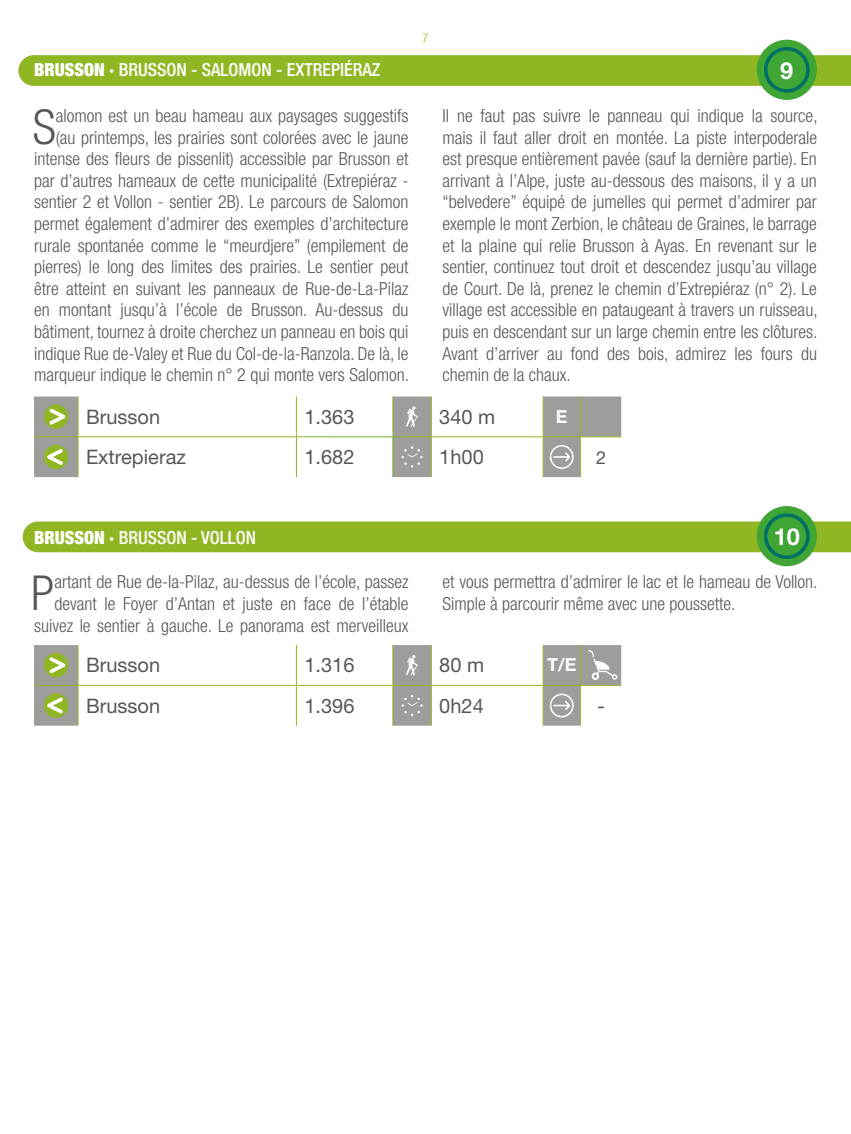
<style>
.page{position:relative;width:851px;height:1134px;background:#fff}
.page>*{position:absolute;margin:0;border:0;box-sizing:border-box;transform-origin:0 0}
.t1{font:300 condensed 48.2px "Helvetica Neue LT Std";color:#575756}
.t2{font:700 23.4px "Helvetica Neue LT Std";color:#fff}
.t3{font:20px "Helvetica Neue LT Std";color:#575756}
.t4{font:300 condensed 18px/21.6px "Helvetica Neue LT Std";color:#575756;text-align:right}
.t5{font:500 condensed 18px "Helvetica Neue LT Std";color:#fff}
.t6{font:700 18px "Helvetica Neue LT Std";color:#fff}
.t7{font:18px "Helvetica Neue LT Std";color:#575756}
.t8{font:300 condensed 12px "Helvetica Neue LT Std";color:#90b723}
.s1{font-weight:900}
</style>
<div class="page">
<svg style="left:18px;top:55px;width:832px;height:31px;background:#91b725"></svg>
<div style="left:23px;top:521px;width:827px;height:31px;background:#90b723"></div>
<div style="left:756px;top:40px;width:60px;height:60px;background:#3fa535;border-radius:50%"></div>
<div style="left:763px;top:47px;width:46px;height:46px;border:4px solid #006f66;border-radius:50%"></div>
<div style="left:756px;top:506px;width:60px;height:60px;background:#3fa535;border-radius:50%"></div>
<div style="left:763px;top:513px;width:46px;height:46px;border:4px solid #006f66;border-radius:50%"></div>
<svg style="left:34px;top:396px;width:587px;height:81px"></svg>
<hr style="left:77px;top:396px;width:1px;height:40px;background:#90b723">
<hr style="left:296px;top:396px;width:1px;height:40px;background:#90b723">
<hr style="left:392px;top:396px;width:1px;height:40px;background:#90b723">
<hr style="left:431px;top:396px;width:1px;height:40px;background:#90b723">
<hr style="left:542px;top:396px;width:1px;height:40px;background:#90b723">
<hr style="left:579px;top:396px;width:1px;height:40px;background:#90b723">
<hr style="left:34px;top:436px;width:44px;height:1px;background:#90b723">
<hr style="left:78px;top:436px;width:218px;height:1px;background:#90b723">
<hr style="left:77px;top:437px;width:1px;height:40px;background:#90b723">
<hr style="left:393px;top:436px;width:38px;height:1px;background:#90b723">
<hr style="left:431px;top:436px;width:112px;height:1px;background:#90b723">
<hr style="left:431px;top:437px;width:1px;height:40px;background:#90b723">
<hr style="left:543px;top:436px;width:37px;height:1px;background:#90b723">
<hr style="left:542px;top:437px;width:1px;height:40px;background:#90b723">
<hr style="left:580px;top:436px;width:41px;height:1px;background:#90b723">
<hr style="left:579px;top:437px;width:1px;height:40px;background:#90b723">
<hr style="left:296px;top:436px;width:97px;height:1px;background:#fff">
<hr style="left:296px;top:437px;width:1px;height:40px;background:#fff">
<hr style="left:392px;top:437px;width:1px;height:40px;background:#fff">
<div style="left:44px;top:404px;width:24px;height:25px;border:2px solid #90b723;border-radius:50%"></div>
<svg style="left:46px;top:406px;width:26px;height:22px"></svg>
<svg style="left:406px;top:406px;width:12px;height:21px"></svg>
<div style="left:44px;top:445px;width:24px;height:24px;border:2px solid #90b723;border-radius:50%"></div>
<svg style="left:41px;top:446px;width:25px;height:22px"></svg>
<svg style="left:401px;top:446px;width:21px;height:22px"></svg>
<div style="left:549px;top:445px;width:24px;height:24px;border:2px solid #fff;border-radius:50%"></div>
<svg style="left:552px;top:451px;width:19px;height:12px"></svg>
<svg style="left:34px;top:645px;width:587px;height:81px"></svg>
<hr style="left:77px;top:645px;width:1px;height:40px;background:#90b723">
<hr style="left:296px;top:645px;width:1px;height:40px;background:#90b723">
<hr style="left:392px;top:645px;width:1px;height:40px;background:#90b723">
<hr style="left:431px;top:645px;width:1px;height:40px;background:#90b723">
<hr style="left:542px;top:645px;width:1px;height:40px;background:#90b723">
<hr style="left:579px;top:645px;width:1px;height:40px;background:#90b723">
<hr style="left:34px;top:685px;width:44px;height:1px;background:#90b723">
<hr style="left:78px;top:685px;width:218px;height:1px;background:#90b723">
<hr style="left:77px;top:686px;width:1px;height:40px;background:#90b723">
<hr style="left:296px;top:685px;width:97px;height:1px;background:#90b723">
<hr style="left:296px;top:686px;width:1px;height:40px;background:#90b723">
<hr style="left:393px;top:685px;width:38px;height:1px;background:#90b723">
<hr style="left:392px;top:686px;width:1px;height:40px;background:#90b723">
<hr style="left:431px;top:685px;width:112px;height:1px;background:#90b723">
<hr style="left:431px;top:686px;width:1px;height:40px;background:#90b723">
<hr style="left:543px;top:685px;width:37px;height:1px;background:#90b723">
<hr style="left:542px;top:686px;width:1px;height:40px;background:#90b723">
<hr style="left:580px;top:685px;width:41px;height:1px;background:#90b723">
<hr style="left:579px;top:686px;width:1px;height:40px;background:#90b723">
<div style="left:44px;top:653px;width:24px;height:24px;border:2px solid #90b723;border-radius:50%"></div>
<svg style="left:46px;top:654px;width:26px;height:22px"></svg>
<svg style="left:406px;top:655px;width:12px;height:20px"></svg>
<svg style="left:588px;top:650px;width:29px;height:30px"></svg>
<div style="left:44px;top:693px;width:24px;height:25px;border:2px solid #90b723;border-radius:50%"></div>
<svg style="left:41px;top:694px;width:25px;height:22px"></svg>
<svg style="left:401px;top:695px;width:21px;height:21px"></svg>
<div style="left:549px;top:693px;width:24px;height:24px;border:2px solid #fff;border-radius:50%"></div>
<svg style="left:552px;top:700px;width:19px;height:11px"></svg>
<p class="t5" style="left:34px;top:59px;width:348px"><span class="s1">BRUSSON ·</span> BRUSSON - SALOMON - EXTREPIÉRAZ</p>
<p class="t8" style="left:422px;top:31px;width:7px">7</p>
<p class="t2" style="left:780px;top:56px;width:15px">9</p>
<h1 class="t1" style="left:33px;top:99px;width:25px">S</h1>
<p class="t4" style="left:34px;top:105px;width:376px">alomon est un beau hameau aux paysages suggestifs (au printemps, les prairies sont colorées avec le jaune intense des fleurs de pissenlit) accessible par Brusson et par d’autres hameaux de cette municipalité (Extrepiéraz - sentier 2 et Vollon - sentier 2B). Le parcours de Salomon permet également d’admirer des exemples d’architecture rurale spontanée comme le “meurdjere” (empilement de pierres) le long des limites des prairies. Le sentier peut être atteint en suivant les panneaux de Rue-de-La-Pilaz en montant jusqu’à l’école de Brusson. Au-dessus du bâtiment, tournez à droite cherchez un panneau en bois qui indique Rue de-Valey et Rue du Col-de-la-Ranzola. De là, le marqueur indique le chemin n° 2 qui monte vers Salomon.</p>
<p class="t4" style="left:442px;top:105px;width:376px;text-align:justify">Il ne faut pas suivre le panneau qui indique la source, mais il faut aller droit en montée. La piste interpoderale est presque entièrement pavée (sauf la dernière partie). En arrivant à l’Alpe, juste au-dessous des maisons, il y a un “belvedere” équipé de jumelles qui permet d’admirer par exemple le mont Zerbion, le château de Graines, le barrage et la plaine qui relie Brusson à Ayas. En revenant sur le sentier, continuez tout droit et descendez jusqu’au village de Court. De là, prenez le chemin d’Extrepiéraz (n° 2). Le village est accessible en pataugeant à travers un ruisseau, puis en descendant sur un large chemin entre les clôtures.<br>Avant d’arriver au fond des bois, admirez les fours du chemin de la chaux.</p>
<p class="t3" style="left:86px;top:405px;width:76px">Brusson</p>
<p class="t3" style="left:304px;top:405px;width:52px">1.363</p>
<p class="t3" style="left:439px;top:405px;width:57px">340 m</p>
<p class="t6" style="left:556px;top:405px;width:13px">E</p>
<p class="t3" style="left:86px;top:445px;width:101px">Extrepieraz</p>
<p class="t3" style="left:304px;top:445px;width:52px">1.682</p>
<p class="t3" style="left:439px;top:445px;width:46px">1h00</p>
<p class="t7" style="left:596px;top:446px;width:12px">2</p>
<p class="t5" style="left:34px;top:526px;width:224px"><span class="s1">BRUSSON ·</span> BRUSSON - VOLLON</p>
<p class="t2" style="left:773px;top:522px;width:28px">10</p>
<p class="t4" style="left:34px;top:571px;width:376px">artant de Rue de-la-Pilaz, au-dessus de l’école, passez devant le Foyer d’Antan et juste en face de l’étable suivez le sentier à gauche. Le panorama est merveilleux</p>
<p class="t4" style="left:442px;top:571px;width:376px;text-align:left">et vous permettra d’admirer le lac et le hameau de Vollon.<br>Simple à parcourir même avec une poussette.</p>
<h1 class="t1" style="left:31px;top:565px;width:25px">P</h1>
<p class="t3" style="left:86px;top:653px;width:76px">Brusson</p>
<p class="t3" style="left:304px;top:653px;width:52px">1.316</p>
<p class="t3" style="left:439px;top:653px;width:46px">80 m</p>
<p class="t6" style="left:547px;top:654px;width:31px">T/E</p>
<p class="t3" style="left:86px;top:694px;width:76px">Brusson</p>
<p class="t3" style="left:304px;top:694px;width:52px">1.396</p>
<p class="t3" style="left:439px;top:694px;width:46px">0h24</p>
<p class="t3" style="left:597px;top:694px;width:9px">-</p>
</div>
